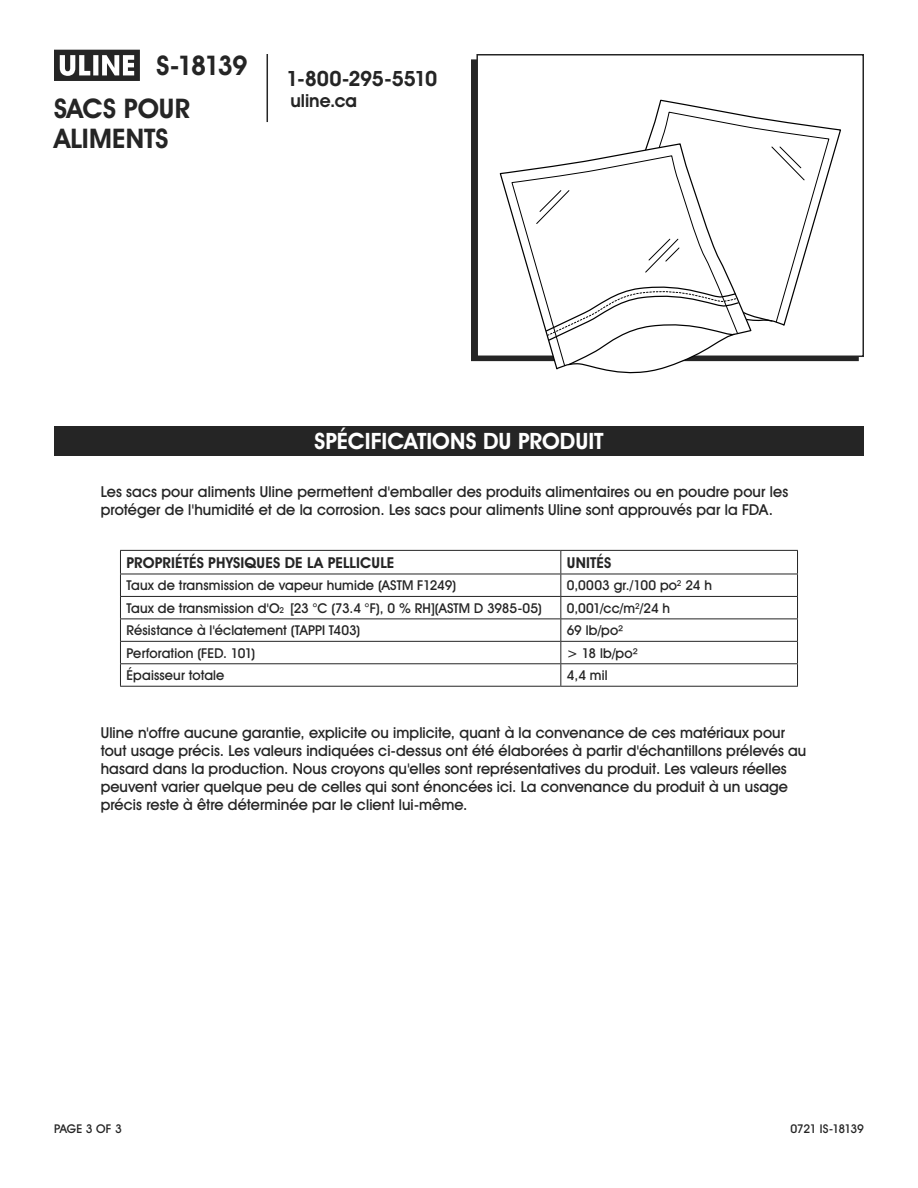
<style>
.page{position:relative;width:918px;height:1188px;background:#fff}
.page>*{position:absolute;margin:0;border:0;box-sizing:border-box;transform-origin:0 0}
.t1{font:700 27px/43.5px "Uline Two Knine";color:#252525}
.t2{font:700 22.5px "Uline Two Knine";color:#fff}
.t3{font:700 21px "Uline Two Knine";letter-spacing:-.02em;color:#252525}
.t4{font:700 18px "Uline Two Knine";color:#252525}
.t5{font:15px/18px "Uline Two Knine";letter-spacing:.005em;color:#252525}
.t6{font:700 15px "Uline Two Knine";letter-spacing:.01em;color:#252525}
.t7{font:13.5px "Uline Two Knine";letter-spacing:.01em;color:#252525}
.t8{font:12px "Uline Two Knine";letter-spacing:-.03em;color:#252525}
.s1{font-size:8.1px}
</style>
<div class="page">
<hr style="left:267px;top:54px;width:1px;height:68px;background:#252525">
<svg style="left:54px;top:50px;width:86px;height:31px"></svg>
<hr style="left:120px;top:550px;width:441px;height:1px;background:#252525">
<hr style="left:561px;top:550px;width:237px;height:1px;background:#252525">
<hr style="left:120px;top:596px;width:441px;height:1px;background:#252525">
<hr style="left:561px;top:596px;width:237px;height:1px;background:#252525">
<hr style="left:120px;top:619px;width:441px;height:1px;background:#252525">
<hr style="left:561px;top:619px;width:237px;height:1px;background:#252525">
<hr style="left:120px;top:641px;width:441px;height:1px;background:#252525">
<hr style="left:561px;top:641px;width:237px;height:1px;background:#252525">
<hr style="left:120px;top:663px;width:441px;height:1px;background:#252525">
<svg style="left:120px;top:551px;width:1px;height:135px"></svg>
<hr style="left:561px;top:663px;width:237px;height:1px;background:#252525">
<svg style="left:560px;top:551px;width:1px;height:135px"></svg>
<svg style="left:797px;top:551px;width:1px;height:135px"></svg>
<hr style="left:120px;top:686px;width:441px;height:1px;background:#252525">
<hr style="left:561px;top:686px;width:237px;height:1px;background:#252525">
<hr style="left:120px;top:574px;width:441px;height:1px;background:#252525">
<hr style="left:561px;top:574px;width:237px;height:1px;background:#252525">
<div style="left:54px;top:426px;width:810px;height:30px;background:#252525"></div>
<div style="left:476px;top:54px;width:388px;height:303px;border:2px solid #252525"></div>
<svg style="left:657px;top:100px;width:184px;height:226px"></svg>
<svg style="left:647px;top:112px;width:182px;height:211px"></svg>
<svg style="left:771px;top:146px;width:34px;height:35px"></svg>
<svg style="left:499px;top:144px;width:253px;height:230px"></svg>
<svg style="left:511px;top:156px;width:227px;height:210px"></svg>
<svg style="left:545px;top:281px;width:228px;height:85px"></svg>
<svg style="left:536px;top:190px;width:34px;height:34px"></svg>
<svg style="left:645px;top:239px;width:35px;height:34px"></svg>
<h1 class="t1" style="left:54px;top:43px;width:195px;text-indent:103px">S-18139<br>SACS POUR</h1>
<h1 class="t1" style="left:54px;top:117px;width:116px">ALIMENTS</h1>
<h3 class="t3" style="left:286px;top:66px;width:152px">1-800-295-5510</h3>
<p class="t4" style="left:290px;top:90px;width:68px">uline.ca</p>
<h2 class="t2" style="left:314px;top:427px;width:291px">SPÉCIFICATIONS DU PRODUIT</h2>
<p class="t5" style="left:101px;top:483px;width:689px">Les sacs pour aliments Uline permettent d'emballer des produits alimentaires ou en poudre pour les protéger de l'humidité et de la corrosion. Les sacs pour aliments Uline sont approuvés par la FDA.</p>
<p class="t6" style="left:126px;top:554px;width:269px">PROPRIÉTÉS PHYSIQUES DE LA PELLICULE</p>
<p class="t6" style="left:567px;top:554px;width:46px">UNITÉS</p>
<p class="t7" style="left:126px;top:577px;width:331px">Taux de transmission de vapeur humide (ASTM F1249)</p>
<p class="t7" style="left:567px;top:577px;width:147px">0,0003 gr./100 po<sup>2</sup> 24 h</p>
<p class="t7" style="left:126px;top:600px;width:417px">Taux de transmission d'O<span class="s1">2</span> [23 °C (73.4 °F), 0 % RH](ASTM D 3985-05)</p>
<p class="t7" style="left:567px;top:600px;width:105px">0,001/cc/m<sup>2</sup>/24 h</p>
<p class="t7" style="left:126px;top:622px;width:235px">Résistance à l'éclatement (TAPPI T403)</p>
<p class="t7" style="left:567px;top:622px;width:58px">69 lb/po²</p>
<p class="t7" style="left:126px;top:645px;width:130px">Perforation (FED. 101)</p>
<p class="t7" style="left:567px;top:645px;width:72px">&gt; 18 lb/po²</p>
<p class="t7" style="left:126px;top:667px;width:100px">Épaisseur totale</p>
<p class="t7" style="left:567px;top:667px;width:42px">4,4 mil</p>
<p class="t5" style="left:101px;top:724px;width:707px">Uline n'offre aucune garantie, explicite ou implicite, quant à la convenance de ces matériaux pour tout usage précis. Les valeurs indiquées ci-dessus ont été élaborées à partir d'échantillons prélevés au hasard dans la production. Nous croyons qu'elles sont représentatives du produit. Les valeurs réelles peuvent varier quelque peu de celles qui sont énoncées ici. La convenance du produit à un usage précis reste à être déterminée par le client lui-même.</p>
<p class="t8" style="left:54px;top:1122px;width:69px">PAGE 3 OF 3</p>
<p class="t8" style="left:790px;top:1122px;width:75px">0721 IS-18139</p>
</div>
